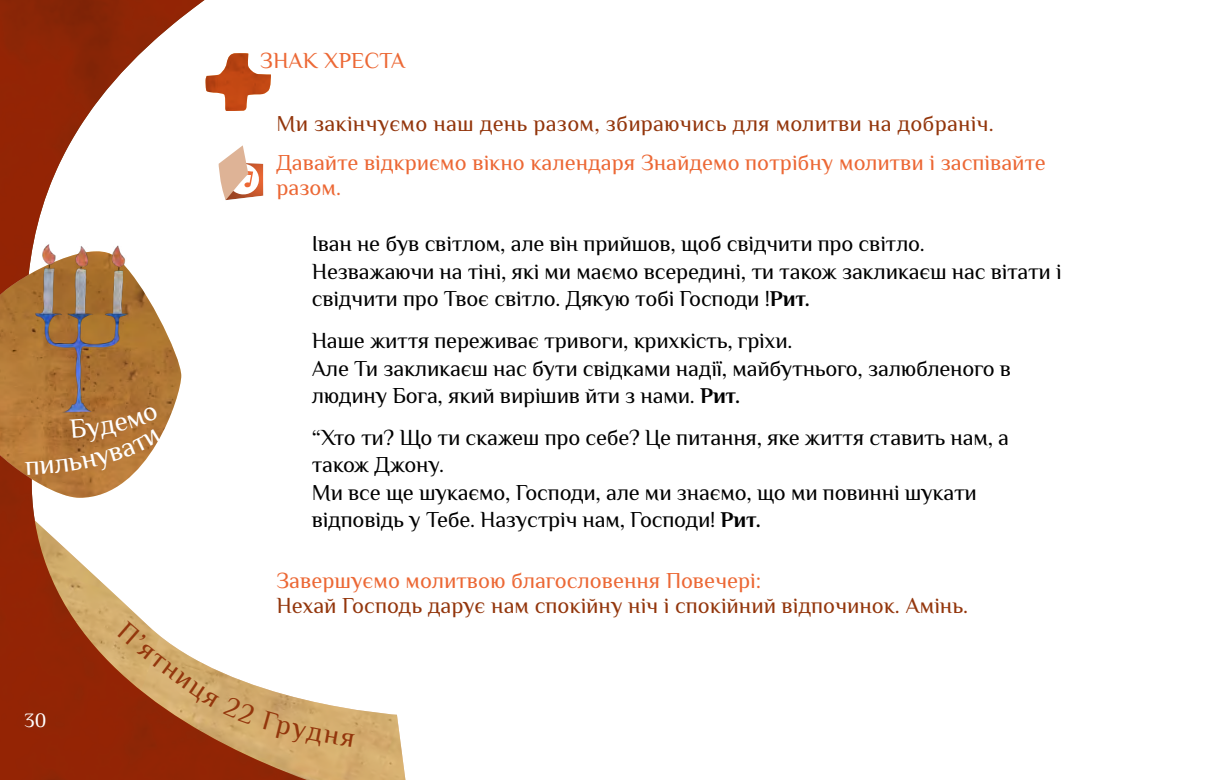
<style>
.page{position:relative;width:1205px;height:780px;background:#fff}
.page>*{position:absolute;margin:0;border:0;box-sizing:border-box;transform-origin:0 0}
.t1{font:22.5px/27.5px "Philosopher";letter-spacing:-.01em;color:#000}
.t2{font:22.5px/25px "Philosopher";color:#ec6835}
.t3{font:22.5px "Philosopher";color:#93360c}
.t4{font:20px "Philosopher";color:#fff}
.s1{font-weight:700}
</style>
<div class="page">
<svg style="left:307px;top:709px;width:99px;height:71px;background:#d8b47c"></svg>
<img style="left:0;top:0;width:307px;height:780px">
<img style="left:0;top:445px;width:181px;height:53px">
<img style="left:206px;top:53px;width:65px;height:58px">
<div style="left:198px;top:145px;width:87px;height:57px;background:#fff"></div>
<svg style="left:219px;top:145px;width:44px;height:55px"></svg>
<img style="left:0;top:207px;width:195px;height:238px">
<svg style="left:116px;top:620px;width:239px;height:127px"></svg>
<svg style="left:25px;top:405px;width:135px;height:69px;background:#b47b40"></svg>
<p class="t4" style="left:24px;top:707px;width:24px">30</p>
<p class="t2" style="left:260px;top:48px;width:146px">ЗНАК ХРЕСТА</p>
<p class="t3" style="left:276px;top:109px;width:719px">Ми закінчуємо наш день разом, збираючись для молитви на добраніч.</p>
<p class="t2" style="left:276px;top:151px;width:771px">Давайте відкриємо вікно календаря Знайдемо потрібну молитви і заспівайте разом.</p>
<p class="t1" style="left:312px;top:230px;width:751px">Іван не був світлом, але він прийшов, щоб свідчити про світло.<br>Незважаючи на тіні, які ми маємо всередині, ти також закликаєш нас вітати і свідчити про Твоє світло. Дякую тобі Господи !<span class="s1">Рит.</span></p>
<p class="t1" style="left:312px;top:327px;width:701px">Наше життя переживає тривоги, крихкість, гріхи.<br>Але Ти закликаєш нас бути свідками надії, майбутнього, залюбленого в людину Бога, який вирішив йти з нами. <span class="s1">Рит.</span></p>
<p class="t1" style="left:312px;top:423px;width:699px">“Хто ти? Що ти скажеш про себе? Це питання, яке життя ставить нам, а також Джону.<br>Ми все ще шукаємо, Господи, але ми знаємо, що ми повинні шукати відповідь у Тебе. Назустріч нам, Господи! <span class="s1">Рит.</span></p>
<p class="t2" style="left:276px;top:568px;width:486px">Завершуємо молитвою благословення Повечері:</p>
<p class="t3" style="left:276px;top:591px;width:693px">Нехай Господь дарує нам спокійну ніч і спокійний відпочинок. Амінь.</p>
</div>
